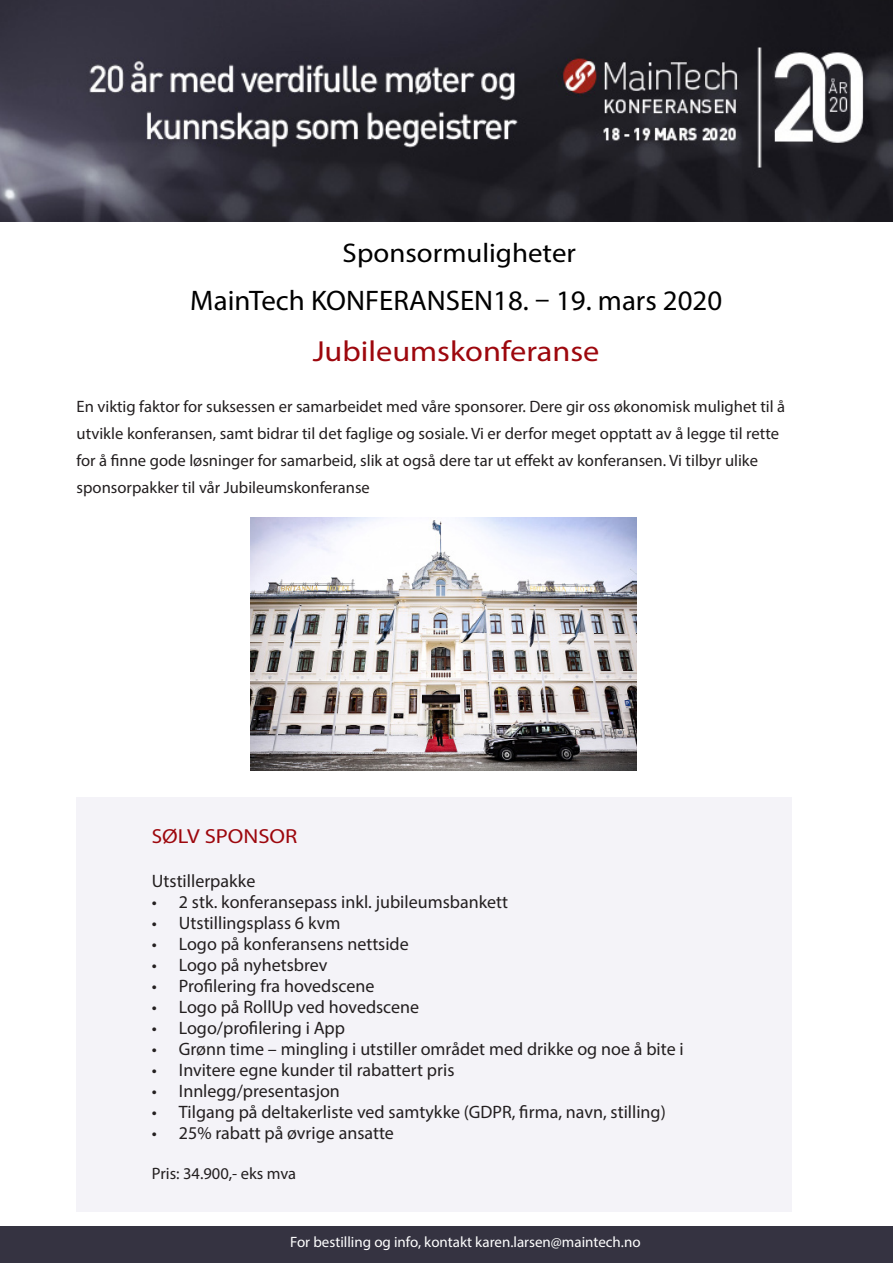
<style>
.page{position:relative;width:893px;height:1263px;background:#fff}
.page>*{position:absolute;margin:0;border:0;box-sizing:border-box;transform-origin:0 0}
.t1{font:29.1px "Myriad Pro";color:#9d070d;scale:1.11 1}
.t2{font:28.35px "Myriad Pro";color:#000}
.t3{font:27px "Myriad Pro";color:#000;scale:1.07 1}
.t4{font:20.4px "Myriad Pro";color:#9d070d}
.t5{font:18px "Myriad Pro";color:#231f20}
.t6{font:16.5px/26.8px "Myriad Pro";color:#231f20}
.t7{font:15px "Myriad Pro";color:#fff}
</style>
<div class="page">
<img style="left:250px;top:517px;width:386px;height:253px">
<img style="left:0;top:0;width:893px;height:221px">
<div style="left:77px;top:797px;width:715px;height:414px;background:#f4f3f8"></div>
<div style="left:0;top:1227px;width:893px;height:36px;background:#353341"></div>
<p class="t3" style="left:343px;top:237px;width:220px">Sponsormuligheter</p>
<p class="t2" style="left:190px;top:283px;width:534px">MainTech KONFERANSEN18. – 19. mars 2020</p>
<p class="t1" style="left:313px;top:334px;width:260px">Jubileumskonferanse</p>
<p class="t6" style="left:77px;top:393px;width:710px">En viktig faktor for suksessen er samarbeidet med våre sponsorer. Dere gir oss økonomisk mulighet til å utvikle konferansen, samt bidrar til det faglige og sosiale. Vi er derfor meget opptatt av å legge til rette for å finne gode løsninger for samarbeid, slik at også dere tar ut effekt av konferansen. Vi tilbyr ulike sponsorpakker til vår Jubileumskonferanse</p>
<p class="t4" style="left:152px;top:824px;width:147px">SØLV SPONSOR</p>
<p class="t5" style="left:152px;top:869px;width:105px">Utstillerpakke</p>
<p class="t5" style="left:152px;top:890px;width:358px">• 2 stk. konferansepass inkl. jubileumsbankett</p>
<p class="t5" style="left:152px;top:911px;width:190px">• Utstillingsplass 6 kvm</p>
<p class="t5" style="left:152px;top:932px;width:258px">• Logo på konferansens nettside</p>
<p class="t5" style="left:152px;top:953px;width:177px">• Logo på nyhetsbrev</p>
<p class="t5" style="left:152px;top:974px;width:224px">• Profilering fra hovedscene</p>
<p class="t5" style="left:152px;top:995px;width:269px">• Logo på RollUp ved hovedscene</p>
<p class="t5" style="left:152px;top:1016px;width:195px">• Logo/profilering i App</p>
<p class="t5" style="left:152px;top:1037px;width:533px">• Grønn time – mingling i utstiller området med drikke og noe å bite i</p>
<p class="t5" style="left:152px;top:1058px;width:304px">• Invitere egne kunder til rabattert pris</p>
<p class="t5" style="left:152px;top:1079px;width:190px">• Innlegg/presentasjon</p>
<p class="t5" style="left:152px;top:1100px;width:515px">• Tilgang på deltakerliste ved samtykke (GDPR, firma, navn, stilling)</p>
<p class="t5" style="left:152px;top:1122px;width:244px">• 25% rabatt på øvrige ansatte</p>
<p class="t6" style="left:152px;top:1160px;width:146px">Pris: 34.900,- eks mva</p>
<p class="t7" style="left:290px;top:1232px;width:352px">For bestilling og info, kontakt karen.larsen@maintech.no</p>
</div>
